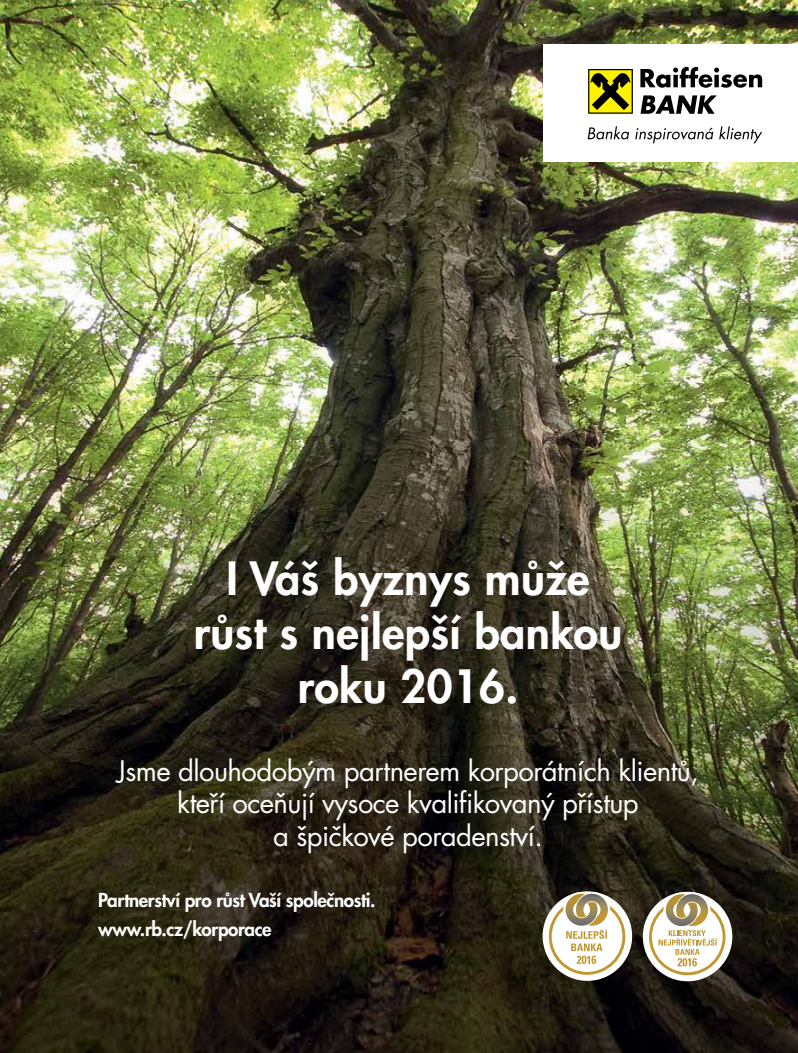
<style>
.page{position:relative;width:798px;height:1053px;background:#fff}
.page>*{position:absolute;margin:0;border:0;box-sizing:border-box;transform-origin:0 0}
.t1{font:800 44.62px/53.5px "Futura LT Pro";letter-spacing:.01em;color:#fff;text-align:center}
.t2{font:27.5px/32.5px "Futura LT Pro";letter-spacing:-.02em;color:#fff;text-align:center}
.t3{font:800 18.75px/28.8px "Futura LT Pro";letter-spacing:-.02em;color:#fff}
</style>
<div class="page">
<img style="left:0;top:0;width:797px;height:1052px">
<div style="left:543px;top:45px;width:254px;height:117px;background:#fff"></div>
<svg style="left:640px;top:67px;width:121px;height:47px"></svg>
<svg style="left:587px;top:126px;width:42px;height:13px"></svg>
<svg style="left:635px;top:128px;width:78px;height:15px"></svg>
<svg style="left:719px;top:126px;width:43px;height:17px"></svg>
<svg style="left:588px;top:69px;width:44px;height:45px;background:#8d8501"></svg>
<div style="left:642px;top:891px;width:90px;height:90px;background:#fff;border-radius:50%"></div>
<svg style="left:648px;top:891px;width:77px;height:84px"></svg>
<div style="left:542px;top:891px;width:90px;height:89px;background:#fff;border-radius:50%"></div>
<svg style="left:548px;top:891px;width:77px;height:83px"></svg>
<h1 class="t1" style="left:194px;top:550px;width:430px">I Váš byznys může růst s nejlepší bankou roku 2016.</h1>
<p class="t2" style="left:117px;top:753px;width:583px">Jsme dlouhodobým partnerem korporátních klientů, kteří oceňují vysoce kvalifikovaný přístup<br>a špičkové poradenství.</p>
<p class="t3" style="left:98px;top:885px;width:279px">Partnerství pro růst Vaší společnosti. www.rb.cz/korporace</p>
</div>
